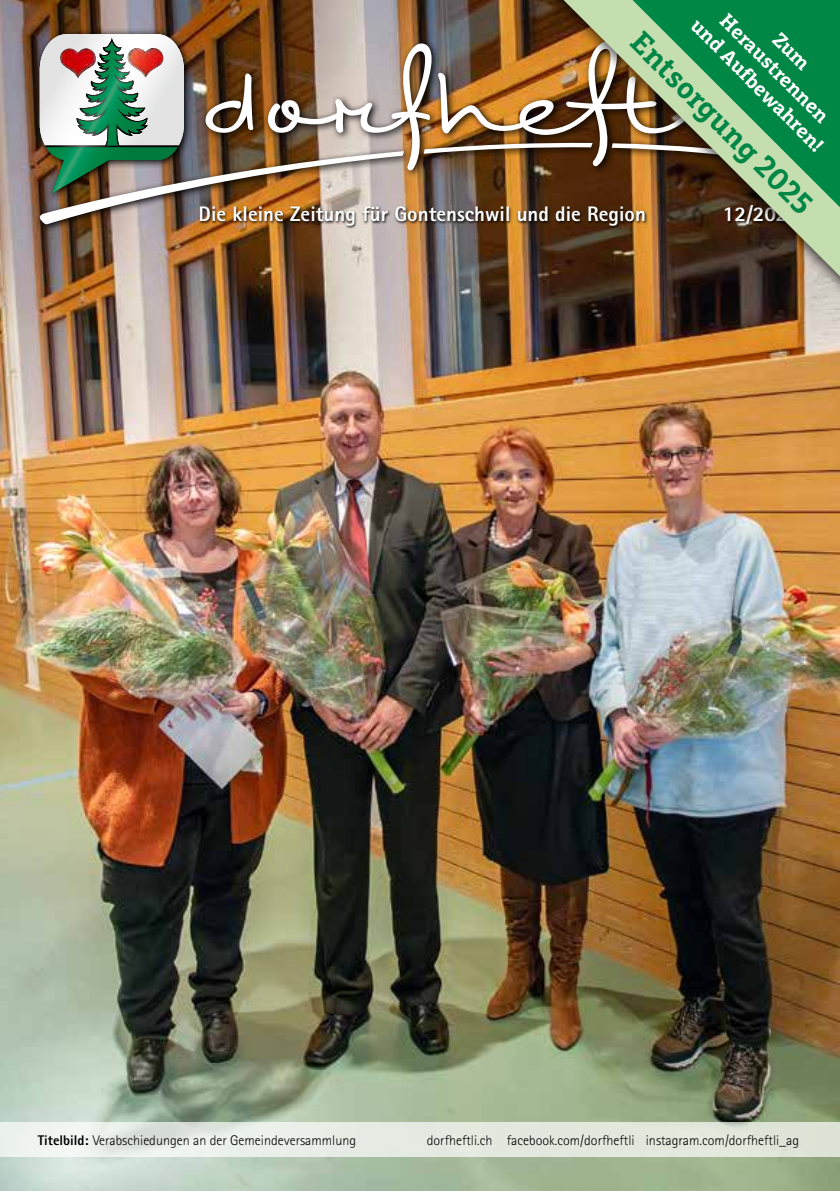
<style>
.page{position:relative;width:840px;height:1191px;background:#fff}
.page>*{position:absolute;margin:0;border:0;box-sizing:border-box;transform-origin:0 0}
.t1{font:700 30px "Marselis Slab Pro";color:#008645}
.t2{font:800 21px "Rotis Sans Serif Std";color:#fff}
.t3{font:700 20px "Marselis Slab Pro";color:#fff}
.t4{font:300 14px "Rotis Sans Serif Std";color:#000}
.s1{font-weight:800}
</style>
<div class="page">
<img style="left:0;top:0;width:839px;height:1191px">
<svg style="left:0;top:1123px;width:839px;height:34px;background:#e4eae2"></svg>
<img style="left:34px;top:28px;width:498px;height:206px">
<img style="left:38px;top:34px;width:494px;height:190px">
<img style="left:117px;top:35px;width:67px;height:132px">
<img style="left:40px;top:34px;width:77px;height:111px">
<img style="left:45px;top:38px;width:133px;height:155px">
<img style="left:47px;top:149px;width:49px;height:44px">
<img style="left:82px;top:111px;width:30px;height:2px">
<img style="left:82px;top:78px;width:30px;height:33px">
<img style="left:60px;top:37px;width:103px;height:41px">
<div style="left:532px;top:0;width:307px;height:314px;background:#000;opacity:.75"></div>
<img style="left:563px;top:0;width:276px;height:276px">
<svg style="left:632px;top:0;width:207px;height:207px;background:#51925e"></svg>
<svg style="left:771px;top:31px;width:37px;height:40px"></svg>
<h3 class="t3" style="left:731px;top:8px;width:146px;rotate:45deg">Heraustrennen</h3>
<h3 class="t3" style="left:703px;top:13px;width:180px;rotate:45deg">und Aufbewahren!</h3>
<h1 class="t1" style="left:649px;top:24px;width:244px;rotate:45deg">Entsorgung 2025</h1>
<h2 class="t2" style="left:198px;top:201px;width:448px">Die kleine Zeitung für Gontenschwil und die Region</h2>
<h2 class="t2" style="left:722px;top:201px;width:78px">12/2024</h2>
<p class="t4" style="left:38px;top:1132px;width:320px"><span class="s1">Titelbild:</span> Verabschiedungen an der Gemeindeversammlung</p>
<p class="t4" style="left:426px;top:1132px;width:373px">dorfheftli.ch facebook.com/dorfheftli instagram.com/dorfheftli_ag</p>
</div>
